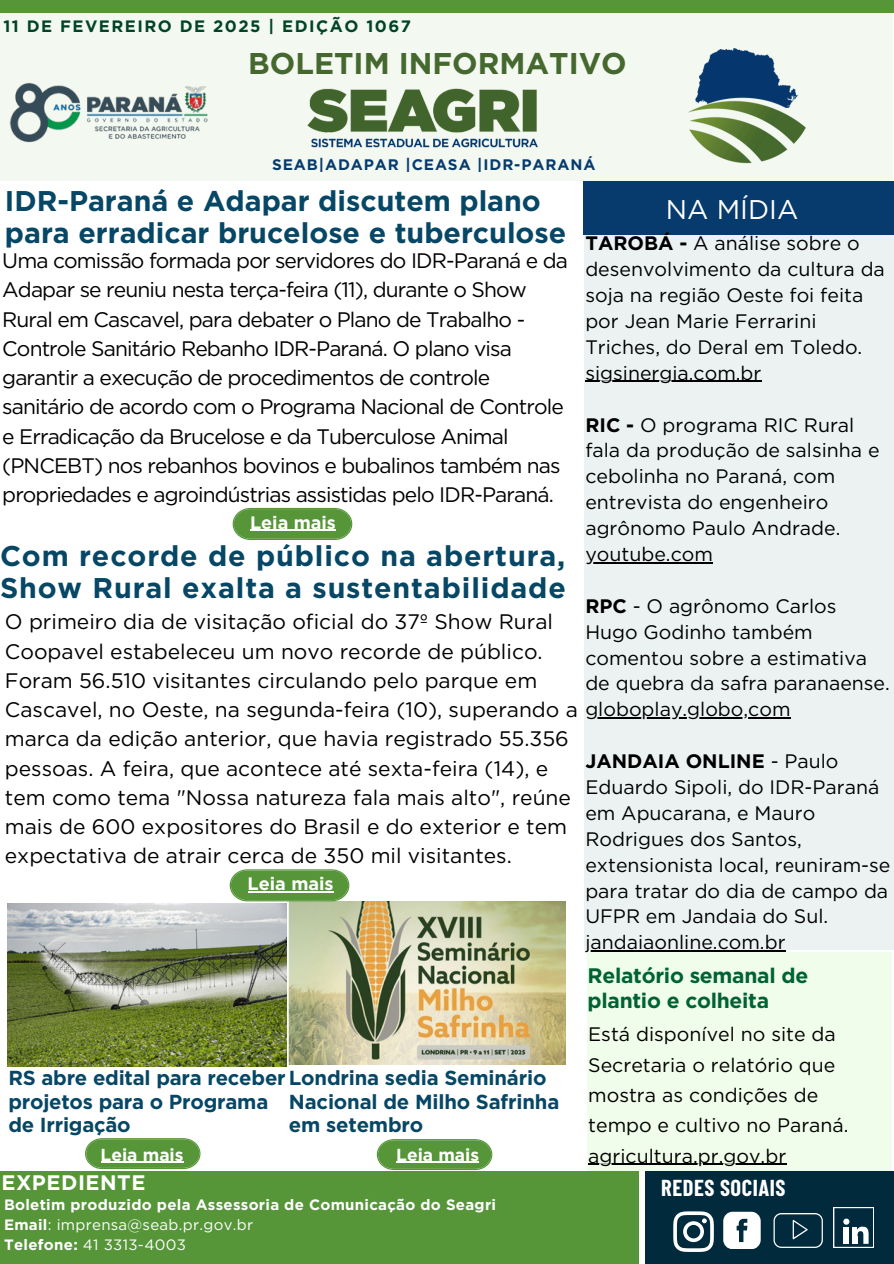
<style>
.page{position:relative;width:894px;height:1264px;background:#fff}
.page>*{position:absolute;margin:0;border:0;box-sizing:border-box;transform-origin:0 0}
.t1{font:700 30px "Gotham";color:#45682e}
.t2{font:700 28.5px/31.5px "Gotham";color:#064766}
.t3{font:700 28.5px/31.5px "Gotham";letter-spacing:.03em;color:#064766}
.t4{font:27px "Gotham";color:#fff}
.t5{font:700 22.5px "Barlow Condensed";letter-spacing:.025em;color:#fff}
.t6{font:21px/29.2px "Gotham";color:#000}
.t7{font:21px/29.2px "Gotham";letter-spacing:-.04em;color:#000}
.t8{font:700 21px/24.8px "Gotham";letter-spacing:-.015em;color:#006233}
.t9{font:700 21px "Gotham";letter-spacing:.025em;color:#fff}
.t10{font:700 20.25px/23.7px "Gotham";letter-spacing:-.01em;color:#064766}
.t11{font:19.5px/25.8px "Gotham";color:#000}
.t12{font:700 18px "Gotham";color:#fff}
.t13{font:700 17.4px "Gotham";color:#fff}
.t14{font:700 16.5px "Gotham";letter-spacing:.09em;color:#014424}
.t15{font:700 15.3px "Gotham";letter-spacing:.06em;color:#073b6e}
.t16{font:700 15px "Gotham";letter-spacing:.02em;color:#fff}
.t17{font:15px "Gotham";letter-spacing:.02em;color:#fff}
.s1{font-weight:700}
.s2{font-size:19.5px}
</style>
<div class="page">
<div style="left:0;top:12px;width:892px;height:169px;background:#f3f8f1"></div>
<img style="left:688px;top:48px;width:118px;height:116px">
<div style="left:0;top:0;width:893px;height:12px;background:#569639"></div>
<div style="left:0;top:1170px;width:638px;height:93px;background:#569639"></div>
<div style="left:644px;top:1170px;width:249px;height:93px;background:#022a3d"></div>
<svg style="left:673px;top:1211px;width:40px;height:40px"></svg>
<svg style="left:723px;top:1211px;width:38px;height:38px"></svg>
<img style="left:9px;top:82px;width:199px;height:61px">
<svg style="left:773px;top:1207px;width:100px;height:41px"></svg>
<img style="left:307px;top:88px;width:231px;height:60px">
<div style="left:584px;top:232px;width:309px;height:717px;background:#ecf2f2"></div>
<div style="left:583px;top:181px;width:310px;height:53px;background:#073b6e"></div>
<img style="left:286px;top:901px;width:279px;height:163px">
<svg style="left:85px;top:1138px;width:116px;height:31px;background:#68a14e"></svg>
<img style="left:7px;top:903px;width:279px;height:163px">
<svg style="left:376px;top:1139px;width:116px;height:31px;background:#68a14e"></svg>
<svg style="left:229px;top:869px;width:121px;height:32px;background:#6aa250"></svg>
<hr style="left:585px;top:381px;width:176px;height:1px;background:#000">
<hr style="left:585px;top:562px;width:127px;height:1px;background:#000">
<hr style="left:585px;top:717px;width:205px;height:1px;background:#000">
<hr style="left:585px;top:950px;width:200px;height:1px;background:#000">
<div style="left:587px;top:952px;width:304px;height:218px;background:#f0fdea"></div>
<svg style="left:232px;top:508px;width:120px;height:32px;background:#67a04d"></svg>
<hr style="left:101px;top:1161px;width:82px;height:1px;background:#fff">
<hr style="left:396px;top:1161px;width:83px;height:1px;background:#fff">
<hr style="left:247px;top:891px;width:86px;height:1px;background:#fff">
<hr style="left:588px;top:1163px;width:198px;height:1px;background:#000">
<hr style="left:250px;top:530px;width:86px;height:1px;background:#fff">
<p class="t14" style="left:4px;top:17px;width:409px">11 DE FEVEREIRO DE 2025 | EDIÇÃO 1067</p>
<p class="t1" style="left:248px;top:45px;width:380px">BOLETIM INFORMATIVO</p>
<p class="t15" style="left:272px;top:155px;width:325px">SEAB|ADAPAR |CEASA |IDR-PARANÁ</p>
<p class="t2" style="left:5px;top:185px;width:563px">IDR-Paraná e Adapar discutem plano para erradicar brucelose e tuberculose</p>
<p class="t4" style="left:665px;top:193px;width:134px">NA MÍDIA</p>
<p class="t11" style="left:585px;top:230px;width:301px"><span class="s1">TAROBÁ -</span> A análise sobre o desenvolvimento da cultura da soja na região Oeste foi feita por Jean Marie Ferrarini<br>Triches, do Deral em Toledo.</p>
<h1 class="t11" style="left:585px;top:360px;width:177px">sigsinergia.com.br</h1>
<h1 class="t11" style="left:585px;top:411px;width:296px"><span class="s1">RIC -</span> O programa RIC Rural fala da produção de salsinha e cebolinha no Paraná, com entrevista do engenheiro agrônomo Paulo Andrade.</h1>
<p class="t11" style="left:585px;top:541px;width:129px">youtube.com</p>
<p class="t11" style="left:585px;top:593px;width:306px"><span class="s1">RPC</span> - O agrônomo Carlos<br>Hugo Godinho também comentou sobre a estimativa de quebra da safra paranaense.</p>
<p class="t6" style="left:5px;top:695px;width:787px">Cascavel, no Oeste, na segunda-feira (10), superando a <span class="s2">globoplay.globo,com</span></p>
<p class="t11" style="left:585px;top:748px;width:295px"><span class="s1">JANDAIA ONLINE</span> - Paulo<br>Eduardo Sipoli, do IDR-Paraná em Apucarana, e Mauro<br>Rodrigues dos Santos,</p>
<p class="t11" style="left:585px;top:851px;width:306px;text-align:justify">extensionista local, reuniram-se para tratar do dia de campo da UFPR em Jandaia do Sul.</p>
<h2 class="t11" style="left:585px;top:929px;width:202px">jandaiaonline.com.br</h2>
<h3 class="t7" style="left:2px;top:246px;width:567px">Uma comissão formada por servidores do IDR-Paraná e da Adapar se reuniu nesta terça-feira (11), durante o Show Rural em Cascavel, para debater o Plano de Trabalho - Controle Sanitário Rebanho IDR-Paraná. O plano visa garantir a execução de procedimentos de controle sanitário de acordo com o Programa Nacional de Controle e Erradicação da Brucelose e da Tuberculose Animal (PNCEBT) nos rebanhos bovinos e bubalinos também nas propriedades e agroindústrias assistidas pelo IDR-Paraná.</h3>
<p class="t12" style="left:250px;top:511px;width:87px">Leia mais</p>
<p class="t3" style="left:0;top:540px;width:567px">Com recorde de público na abertura,<br>Show Rural exalta a sustentabilidade</p>
<h6 class="t6" style="left:5px;top:607px;width:549px">O primeiro dia de visitação oficial do 37º Show Rural<br>Coopavel estabeleceu um novo recorde de público.<br>Foram 56.510 visitantes circulando pelo parque em</h6>
<h6 class="t6" style="left:5px;top:724px;width:567px">marca da edição anterior, que havia registrado 55.356 pessoas. A feira, que acontece até sexta-feira (14), e tem como tema "Nossa natureza fala mais alto", reúne mais de 600 expositores do Brasil e do exterior e tem expectativa de atrair cerca de 350 mil visitantes.</h6>
<p class="t12" style="left:247px;top:872px;width:87px">Leia mais</p>
<h2 class="t10" style="left:289px;top:1065px;width:272px;text-indent:-280px">RS abre edital para receber Londrina sedia Seminário<br>Nacional de Milho Safrinha em setembro</h2>
<p class="t10" style="left:8px;top:1089px;width:261px">projetos para o Programa de Irrigação</p>
<p class="t13" style="left:101px;top:1144px;width:84px">Leia mais</p>
<p class="t13" style="left:396px;top:1144px;width:84px">Leia mais</p>
<p class="t8" style="left:587px;top:963px;width:222px">Relatório semanal de plantio e colheita</p>
<p class="t11" style="left:588px;top:1018px;width:262px;line-height:30.3px">Está disponível no site da<br>Secretaria o relatório que mostra as condições de tempo e cultivo no Paraná.</p>
<h5 class="t11" style="left:588px;top:1142px;width:199px">agricultura.pr.gov.br</h5>
<p class="t9" style="left:2px;top:1169px;width:145px">EXPEDIENTE</p>
<h6 class="t5" style="left:661px;top:1173px;width:126px">REDES SOCIAIS</h6>
<p class="t5" style="left:652px;top:1176px;width:126px">REDES SOCIAIS</p>
<p class="t16" style="left:4px;top:1195px;width:493px">Boletim produzido pela Assessoria de Comunicação do Seagri</p>
<h5 class="t17" style="left:4px;top:1215px;width:250px"><span class="s1">Email</span>: imprensa@seab.pr.gov.br</h5>
<p class="t17" style="left:4px;top:1235px;width:183px"><span class="s1">Telefone:</span> 41 3313-4003</p>
</div>
